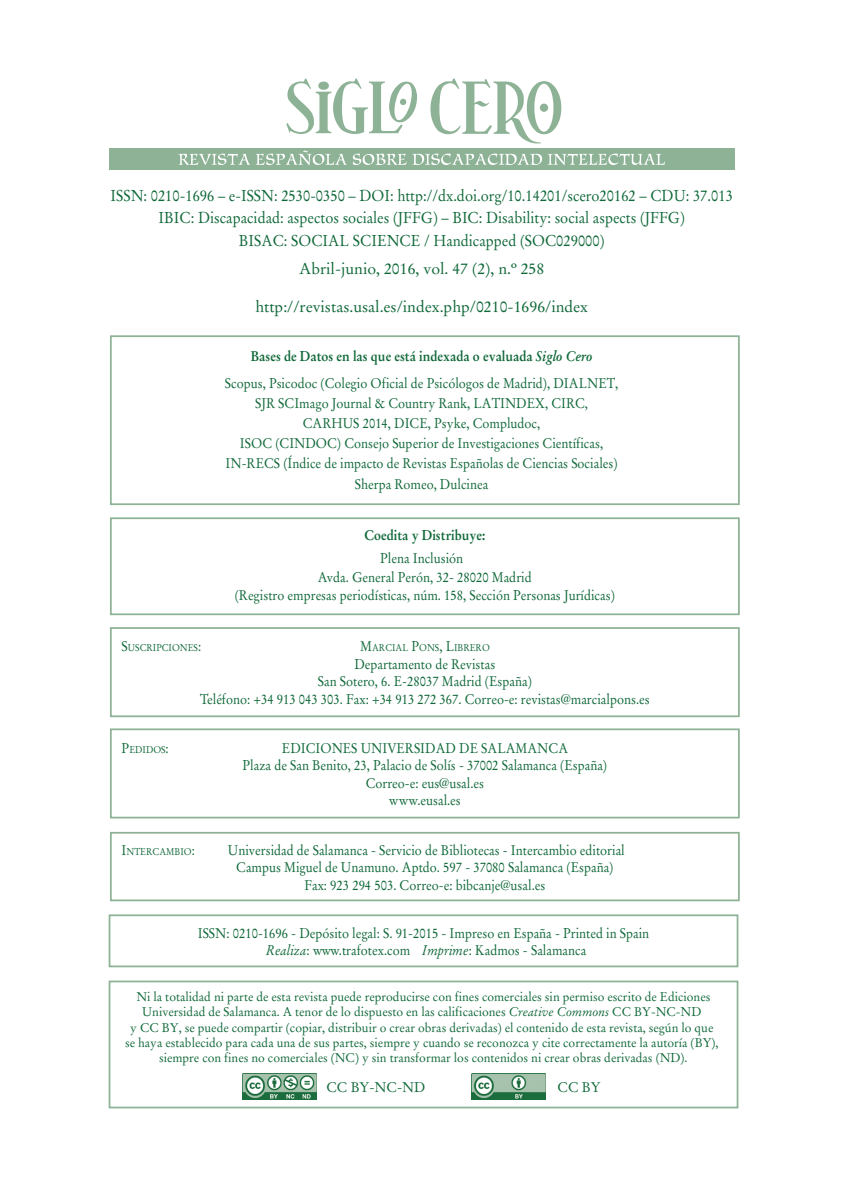
<style>
.page{position:relative;width:844px;height:1191px;background:#fff}
.page>*{position:absolute;margin:0;border:0;box-sizing:border-box;transform-origin:0 0}
.t1{font:15.75px/22.8px "Stempel Garamond";color:#0f6838;text-align:center;scale:.92 1}
.t2{font:15.75px "Stempel Garamond";color:#0f6838}
.t3{font:14px/17.5px "Stempel Garamond";color:#0f6838;text-align:center;scale:.9 1}
.t4{font:700 14px/22.4px "Stempel Garamond";color:#0f6838;text-align:center;scale:.9 1}
.t5{font:14px "Stempel Garamond";color:#0f6838;scale:.96 1}
.t6{font:12.6px/15px "Stempel Garamond";color:#0f6838;text-align:center;scale:.96 1}
.t7{font:9.8px "Stempel Garamond";color:#0f6838;scale:.9 1}
.s1{font-weight:700}
.s2{font-weight:700;font-style:italic}
.s3{font-weight:400}
.s4{font-size:14px}
.s5{font-style:italic}
</style>
<div class="page">
<svg style="left:286px;top:79px;width:131px;height:55px"></svg>
<svg style="left:430px;top:79px;width:131px;height:64px"></svg>
<div style="left:109px;top:148px;width:625px;height:22px;background:#8db296"></div>
<svg style="left:178px;top:154px;width:72px;height:11px"></svg>
<svg style="left:256px;top:150px;width:90px;height:15px"></svg>
<svg style="left:352px;top:154px;width:54px;height:11px"></svg>
<svg style="left:412px;top:154px;width:253px;height:11px"></svg>
<div style="left:109px;top:914px;width:629px;height:53px;border:2px solid #8db296"></div>
<div style="left:110px;top:517px;width:629px;height:98px;border:2px solid #8db296"></div>
<div style="left:110px;top:335px;width:629px;height:170px;border:2px solid #8db296"></div>
<div style="left:109px;top:980px;width:629px;height:128px;border:2px solid #8db296"></div>
<div style="left:110px;top:627px;width:629px;height:90px;border:2px solid #8db296"></div>
<div style="left:110px;top:728px;width:629px;height:90px;border:2px solid #8db296"></div>
<div style="left:110px;top:832px;width:629px;height:69px;border:2px solid #8db296"></div>
<img style="left:242px;top:1073px;width:74px;height:26px">
<img style="left:471px;top:1073px;width:74px;height:26px">
<p class="t1" style="left:110px;top:184px;width:677px">ISSN: 0210-1696 – e-ISSN: 2530-0350 – DOI: http://dx.doi.org/10.14201/scero20162 – CDU: 37.013<br>IBIC: Discapacidad: aspectos sociales (JFFG) – BIC: Disability: social aspects (JFFG)<br>BISAC: SOCIAL SCIENCE / Handicapped (SOC029000)</p>
<p class="t2" style="left:299px;top:259px;width:247px">Abril-junio, 2016, vol. 47 (2), n.º 258</p>
<p class="t2" style="left:255px;top:297px;width:334px">http://revistas.usal.es/index.php/0210-1696/index</p>
<p class="t3" style="left:225px;top:342px;width:438px;line-height:27.1px"><span class="s1">Bases de Datos en las que está indexada o evaluada</span> <span class="s2">Siglo Cero<br></span>Scopus, Psicodoc (Colegio Oficial de Psicólogos de Madrid), DIALNET,</p>
<p class="t3" style="left:225px;top:393px;width:437px;line-height:20.1px">SJR SCImago Journal &amp; Country Rank, LATINDEX, CIRC, CARHUS 2014, DICE, Psyke, Compludoc,<br>ISOC (CINDOC) Consejo Superior de Investigaciones Científicas, IN-RECS (Índice de impacto de Revistas Españolas de Ciencias Sociales)<br>Sherpa Romeo, Dulcinea</p>
<p class="t4" style="left:364px;top:524px;width:136px">Coedita y Distribuye:<br><span class="s3">Plena Inclusión</span></p>
<p class="t3" style="left:235px;top:568px;width:424px">Avda. General Perón, 32- 28020 Madrid<br>(Registro empresas periodísticas, núm. 158, Sección Personas Jurídicas)</p>
<p class="t7" style="left:122px;top:641px;width:90px"><span class="s4">S</span>USCRIPCIONES<span class="s4">:</span></p>
<p class="t7" style="left:360px;top:641px;width:145px"><span class="s4">M</span>ARCIAL <span class="s4">P</span>ONS<span class="s4">, L</span>IBRERO</p>
<p class="t3" style="left:200px;top:655px;width:501px">Departamento de Revistas<br>San Sotero, 6. E-28037 Madrid (España)<br>Teléfono: +34 913 043 303. Fax: +34 913 272 367. Correo-e: revistas@marcialpons.es</p>
<p class="t7" style="left:122px;top:744px;width:54px"><span class="s4">P</span>EDIDOS<span class="s4">:</span></p>
<p class="t3" style="left:242px;top:739px;width:406px">EDICIONES UNIVERSIDAD DE SALAMANCA<br>Plaza de San Benito, 23, Palacio de Solís - 37002 Salamanca (España)<br>Correo-e: eus@usal.es<br>www.eusal.es</p>
<p class="t7" style="left:122px;top:845px;width:83px"><span class="s4">I</span>NTERCAMBIO<span class="s4">:</span></p>
<p class="t3" style="left:228px;top:841px;width:442px">Universidad de Salamanca - Servicio de Bibliotecas - Intercambio editorial<br>Campus Miguel de Unamuno. Aptdo. 597 - 37080 Salamanca (España)<br>Fax: 923 294 503. Correo-e: bibcanje@usal.es</p>
<p class="t3" style="left:198px;top:924px;width:503px">ISSN: 0210-1696 - Depósito legal: S. 91-2015 - Impreso en España - Printed in Spain<br><span class="s5">Realiza</span>: www.trafotex.com <span class="s5">Imprime</span>: Kadmos - Salamanca</p>
<p class="t6" style="left:125px;top:989px;width:619px">Ni la totalidad ni parte de esta revista puede reproducirse con fines comerciales sin permiso escrito de Ediciones Universidad de Salamanca. A tenor de lo dispuesto en las calificaciones <span class="s5">Creative Commons</span> CC BY-NC-ND<br>y CC BY, se puede compartir (copiar, distribuir o crear obras derivadas) el contenido de esta revista, según lo que se haya establecido para cada una de sus partes, siempre y cuando se reconozca y cite correctamente la autoría (BY), siempre con fines no comerciales (NC) y sin transformar los contenidos ni crear obras derivadas (ND).</p>
<p class="t5" style="left:326px;top:1079px;width:105px">CC BY-NC-ND</p>
<p class="t5" style="left:557px;top:1079px;width:46px">CC BY</p>
</div>
